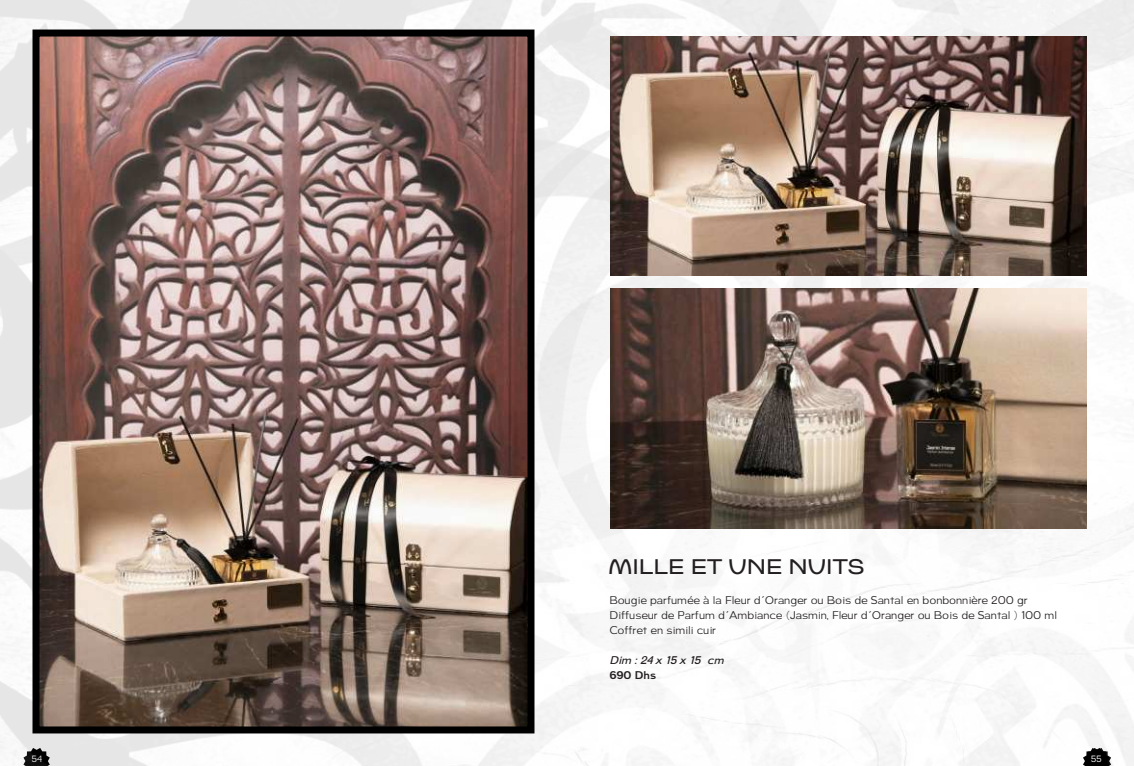
<style>
.page{position:relative;width:1134px;height:766px;background:#fff}
.page>*{position:absolute;margin:0;border:0;box-sizing:border-box;transform-origin:0 0}
.t1{font:21px "Babetta";color:#231f20}
.t2{font:11px "Aurel";color:#231f20}
.t3{font:italic 600 11px "Aurel";color:#231f20}
.t4{font:700 11px "Aurel";color:#231f20}
.t5{font:9px "Aurel";color:#fff}
</style>
<div class="page">
<img style="left:0;top:0;width:1134px;height:765px">
<img style="left:40px;top:38px;width:486px;height:687px">
<div style="left:32px;top:30px;width:502px;height:703px;border:7px solid #000"></div>
<img style="left:611px;top:36px;width:476px;height:240px">
<img style="left:611px;top:288px;width:476px;height:240px">
<svg style="left:1083px;top:747px;width:28px;height:18px"></svg>
<p class="t1" style="left:608px;top:549px;width:257px">MILLE ET UNE NUITs</p>
<p class="t2" style="left:609px;top:593px;width:420px">Bougie parfumée à la Fleur d´Oranger ou Bois de Santal en bonbonnière 200 gr</p>
<p class="t2" style="left:609px;top:608px;width:449px">Diffuseur de Parfum d´Ambiance (Jasmin, Fleur d´Oranger ou Bois de Santal) 100 ml</p>
<p class="t2" style="left:609px;top:623px;width:108px">Coffret en simili cuir</p>
<p class="t3" style="left:609px;top:653px;width:116px">Dim : 24 x 15 x 15 cm</p>
<p class="t4" style="left:609px;top:668px;width:48px">690 Dhs</p>
<p class="t5" style="left:32px;top:753px;width:12px">54</p>
<p class="t5" style="left:1092px;top:753px;width:12px">55</p>
<p class="t5" style="left:1091px;top:753px;width:12px">55</p>
</div>
